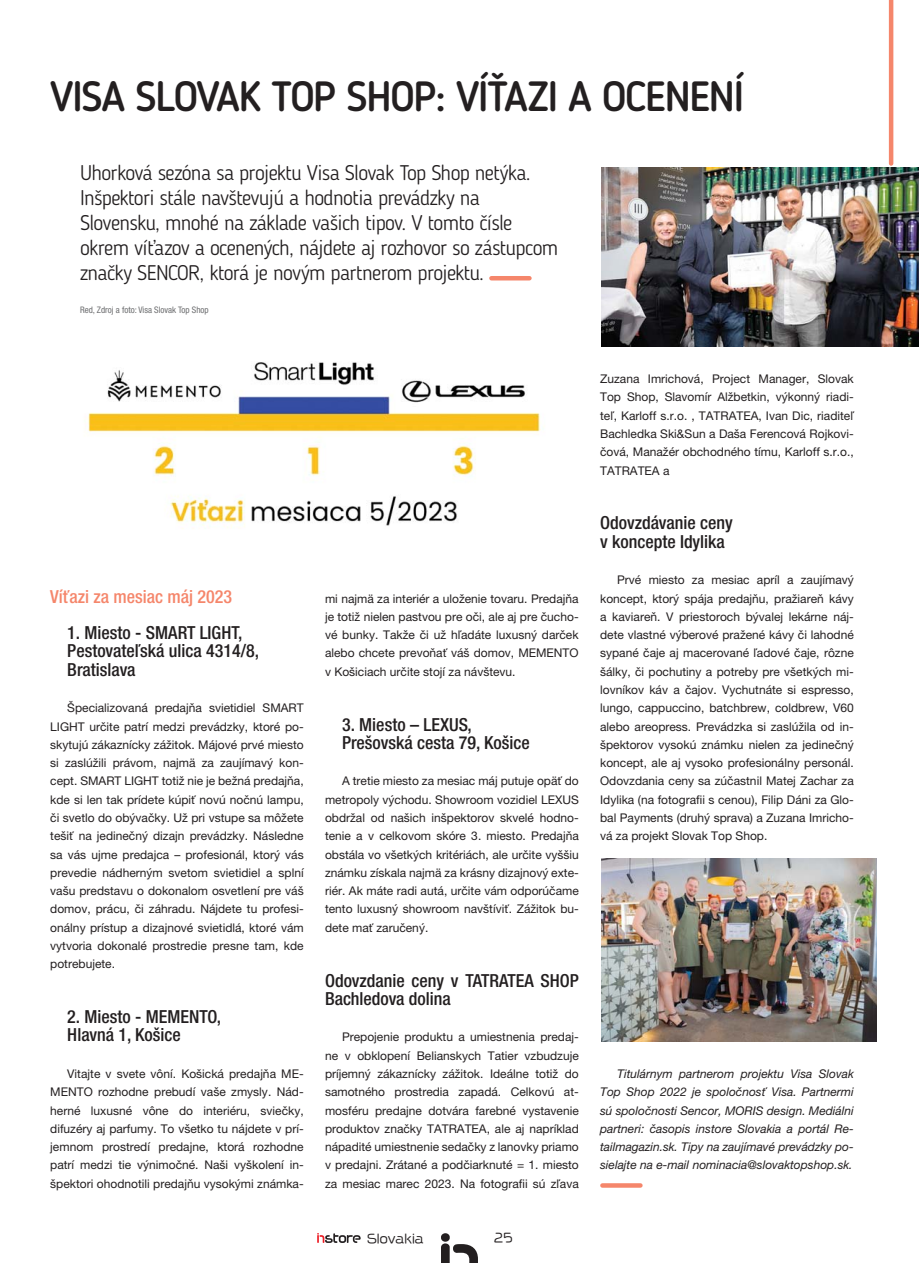
<style>
.page{position:relative;width:919px;height:1263px;background:#fff}
.page>*{position:absolute;margin:0;border:0;box-sizing:border-box;transform-origin:0 0}
.t1{font:500 42px "Blogger Sans";letter-spacing:-.03em;color:#231f20}
.t2{font:300 21px/25.2px "Blogger Sans";letter-spacing:-.03em;color:#231f20}
.t3{font:500 condensed 18px/18.3px "Helvetica Neue LT Pro";color:#231f20}
.t4{font:500 condensed 18px "Helvetica Neue LT Pro";color:#f5866b}
.t5{font:12px/18.3px "Helvetica Neue LT Pro";color:#231f20;text-align:justify}
.t6{font:italic 12px/18.3px "Helvetica Neue LT Pro";color:#231f20;text-align:justify}
.t7{font:12px "VDL Mega Maru Regular 90 pv RKSJ H";color:#231f20}
.t8{font:condensed 9px "Helvetica Neue LT Pro";color:#6d6e70}
</style>
<div class="page">
<div style="left:888px;top:0;width:5px;height:164px;background:#f5866b"></div>
<div style="left:441px;top:1233px;width:8px;height:9px;background:#231f20;border-radius:4px"></div>
<svg style="left:441px;top:1243px;width:37px;height:20px"></svg>
<svg style="left:317px;top:1233px;width:43px;height:10px"></svg>
<div style="left:602px;top:1183px;width:38px;height:5px;background:#f5866b"></div>
<hr style="left:491px;top:276px;width:38px;height:4px;background:#f5866b">
<img style="left:88px;top:362px;width:453px;height:167px">
<img style="left:601px;top:167px;width:317px;height:180px">
<img style="left:601px;top:858px;width:275px;height:184px">
<h1 class="t1" style="left:50px;top:81px;width:695px">VISA SLOVAK TOP SHOP: VÍŤAZI A OCENENÍ</h1>
<p class="t2" style="left:80px;top:162px;width:479px">Uhorková sezóna sa projektu Visa Slovak Top Shop netýka.<br>Inšpektori stále navštevujú a hodnotia prevádzky na Slovensku, mnohé na základe vašich tipov. V tomto čísle okrem víťazov a ocenených, nájdete aj rozhovor so zástupcom značky SENCOR, ktorá je novým partnerom projektu.</p>
<p class="t8" style="left:80px;top:306px;width:130px">Red, Zdroj a foto: Visa Slovak Top Shop</p>
<h3 class="t4" style="left:50px;top:590px;width:183px">Víťazi za mesiac máj 2023</h3>
<h3 class="t3" style="left:67px;top:626px;width:193px">1. Miesto - SMART LIGHT,<br>Pestovateľská ulica 4314/8,<br>Bratislava</h3>
<p class="t5" style="left:50px;top:700px;width:255px;text-indent:17px">Špecializovaná predajňa svietidiel SMART LIGHT určite patrí medzi prevádzky, ktoré po&shy;skytujú zákaznícky zážitok. Májové prvé miesto si zaslúžili právom, najmä za zaujímavý kon&shy;cept. SMART LIGHT totiž nie je bežná predajňa, kde si len tak prídete kúpiť novú nočnú lampu, či svetlo do obývačky. Už pri vstupe sa môžete tešiť na jedinečný dizajn prevádzky. Následne sa vás ujme predajca – profesionál, ktorý vás prevedie nádherným svetom svietidiel a splní vašu predstavu o dokonalom osvetlení pre váš domov, prácu, či záhradu. Nájdete tu profesi&shy;onálny prístup a dizajnové svietidlá, ktoré vám vytvoria dokonalé prostredie presne tam, kde potrebujete.</p>
<h3 class="t3" style="left:67px;top:1010px;width:155px">2. Miesto - MEMENTO,<br>Hlavná 1, Košice</h3>
<p class="t5" style="left:50px;top:1066px;width:255px;text-indent:17px">Vitajte v svete vôní. Košická predajňa ME-MENTO rozhodne prebudí vaše zmysly. Nád&shy;herné luxusné vône do interiéru, sviečky, difuzéry aj parfumy. To všetko tu nájdete v prí&shy;jemnom prostredí predajne, ktorá rozhodne patrí medzi tie výnimočné. Naši vyškolení in&shy;špektori ohodnotili predajňu vysokými známka-</p>
<p class="t5" style="left:325px;top:591px;width:255px">mi najmä za interiér a uloženie tovaru. Predajňa je totiž nielen pastvou pre oči, ale aj pre čucho&shy;vé bunky. Takže či už hľadáte luxusný darček alebo chcete prevoňať váš domov, MEMENTO v Košiciach určite stojí za návštevu.</p>
<h3 class="t3" style="left:342px;top:717px;width:189px">3. Miesto – LEXUS,<br>Prešovská cesta 79, Košice</h3>
<p class="t5" style="left:325px;top:773px;width:255px;text-indent:17px">A tretie miesto za mesiac máj putuje opäť do metropoly východu. Showroom vozidiel LEXUS obdržal od našich inšpektorov skvelé hodno&shy;tenie a v celkovom skóre 3. miesto. Predajňa obstála vo všetkých kritériách, ale určite vyššiu známku získala najmä za krásny dizajnový exte&shy;riér. Ak máte radi autá, určite vám odporúčame tento luxusný showroom navštíviť. Zážitok bu&shy;dete mať zaručený.</p>
<h3 class="t3" style="left:325px;top:973px;width:255px">Odovzdanie ceny v TATRATEA SHOP<br>Bachledova dolina</h3>
<p class="t5" style="left:325px;top:1029px;width:255px;text-indent:17px">Prepojenie produktu a umiestnenia predaj&shy;ne v obklopení Belianskych Tatier vzbudzuje príjemný zákaznícky zážitok. Ideálne totiž do samotného prostredia zapadá. Celkovú at&shy;mosféru predajne dotvára farebné vystavenie produktov značky TATRATEA, ale aj napríklad nápadité umiestnenie sedačky z lanovky priamo v predajni. Zrátané a podčiarknuté = 1. miesto za mesiac marec 2023. Na fotografii sú zľava</p>
<p class="t7" style="left:367px;top:1234px;width:58px">Slovakia</p>
<p class="t7" style="left:494px;top:1233px;width:20px">25</p>
<p class="t5" style="left:600px;top:371px;width:255px">Zuzana Imrichová, Project Manager, Slovak Top Shop, Slavomír Alžbetkin, výkonný riadi&shy;teľ, Karloff s.r.o. , TATRATEA, Ivan Dic, riaditeľ Bachledka Ski&amp;Sun a Daša Ferencová Rojkovi&shy;čová, Manažér obchodného tímu, Karloff s.r.o., TATRATEA a</p>
<h3 class="t3" style="left:600px;top:516px;width:134px">Odovzdávanie ceny v koncepte Idylika</h3>
<p class="t5" style="left:600px;top:572px;width:255px;text-indent:17px">Prvé miesto za mesiac apríl a zaujímavý koncept, ktorý spája predajňu, pražiareň kávy a kaviareň. V priestoroch bývalej lekárne náj&shy;dete vlastné výberové pražené kávy či lahodné sypané čaje aj macerované ľadové čaje, rôzne šálky, či pochutiny a potreby pre všetkých mi&shy;lovníkov káv a čajov. Vychutnáte si espresso, lungo, cappuccino, batchbrew, coldbrew, V60 alebo areopress. Prevádzka si zaslúžila od in&shy;špektorov vysokú známku nielen za jedinečný koncept, ale aj vysoko profesionálny personál.<br>Odovzdania ceny sa zúčastnil Matej Zachar za Idylika (na fotografii s cenou), Filip Dáni za Glo&shy;bal Payments (druhý sprava) a Zuzana Imricho&shy;vá za projekt Slovak Top Shop.</p>
<p class="t6" style="left:600px;top:1066px;width:255px;text-indent:17px">Titulárnym partnerom projektu Visa Slovak Top Shop 2022 je spoločnosť Visa. Partnermi sú spoločnosti Sencor, MORIS design. Mediálni partneri: časopis instore Slovakia a portál Re&shy;tailmagazin.sk. Tipy na zaujímavé prevádzky po&shy;sielajte na e-mail nominacia@slovaktopshop.sk.</p>
</div>
